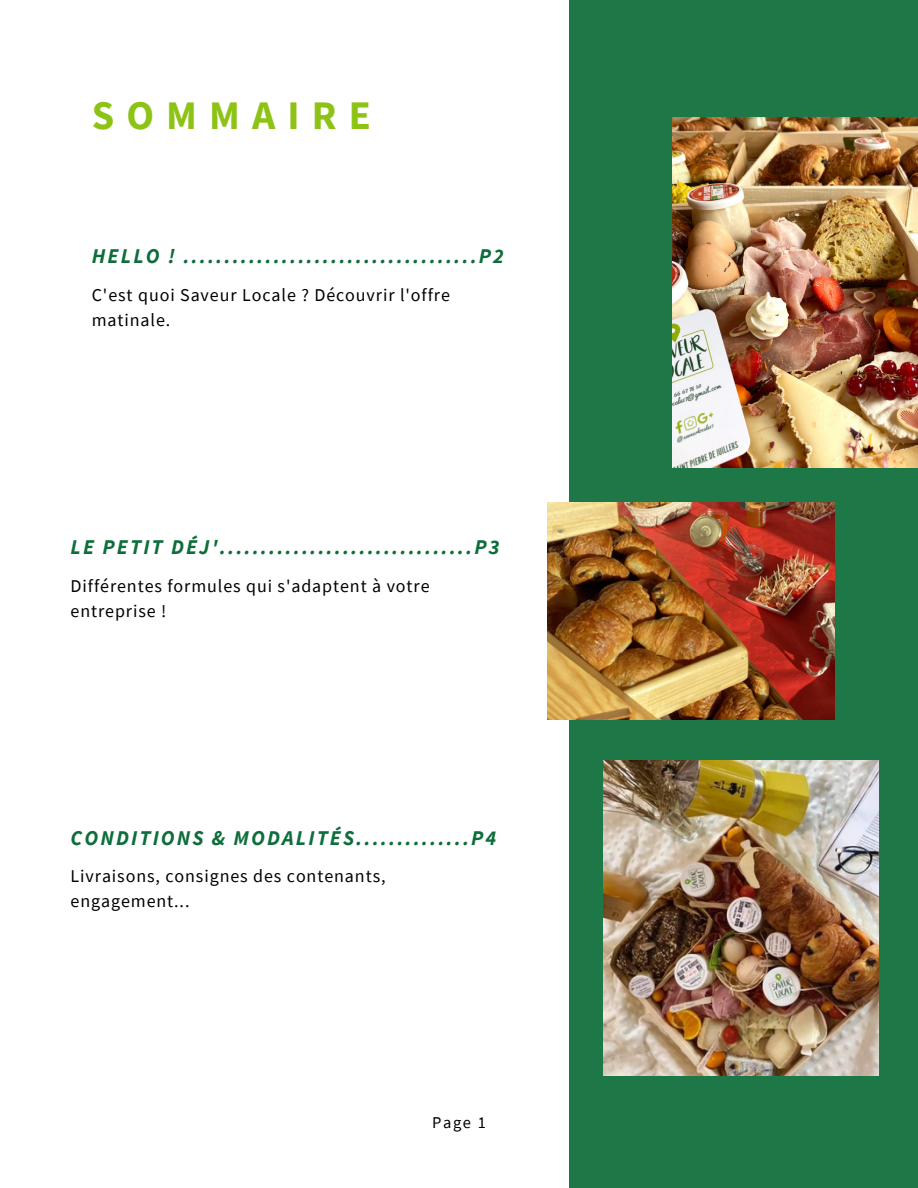
<style>
.page{position:relative;width:918px;height:1188px;background:#fff}
.page>*{position:absolute;margin:0;border:0;box-sizing:border-box;transform-origin:0 0}
.t1{font:700 40.5px "Source Sans Pro";letter-spacing:.3em;color:#8dc315}
.t2{font:italic 700 21px "Source Sans Pro";letter-spacing:.1em;color:#0e6e3b}
.t3{font:18px/24.8px "Source Sans Pro";letter-spacing:.05em;color:#000}
.t4{font:16.5px "Source Sans Pro";color:#000}
</style>
<div class="page">
<div style="left:569px;top:0;width:349px;height:1188px;background:#1d7747"></div>
<img style="left:673px;top:117px;width:245px;height:350px">
<img style="left:548px;top:502px;width:287px;height:218px">
<img style="left:603px;top:760px;width:276px;height:315px">
<h1 class="t1" style="left:92px;top:90px;width:281px">SOMMAIRE</h1>
<p class="t2" style="left:92px;top:243px;width:414px">HELLO ! ....................................P2</p>
<p class="t3" style="left:92px;top:282px;width:360px">C'est quoi Saveur Locale ? Découvrir l'offre matinale.</p>
<p class="t2" style="left:71px;top:533px;width:430px">LE PETIT DÉJ'...............................P3</p>
<p class="t3" style="left:71px;top:573px;width:361px">Différentes formules qui s'adaptent à votre entreprise !</p>
<p class="t2" style="left:71px;top:824px;width:427px">CONDITIONS &amp; MODALITÉS..............P4</p>
<p class="t3" style="left:71px;top:864px;width:317px">Livraisons, consignes des contenants, engagement...</p>
<p class="t4" style="left:432px;top:1112px;width:55px">Page 1</p>
</div>
